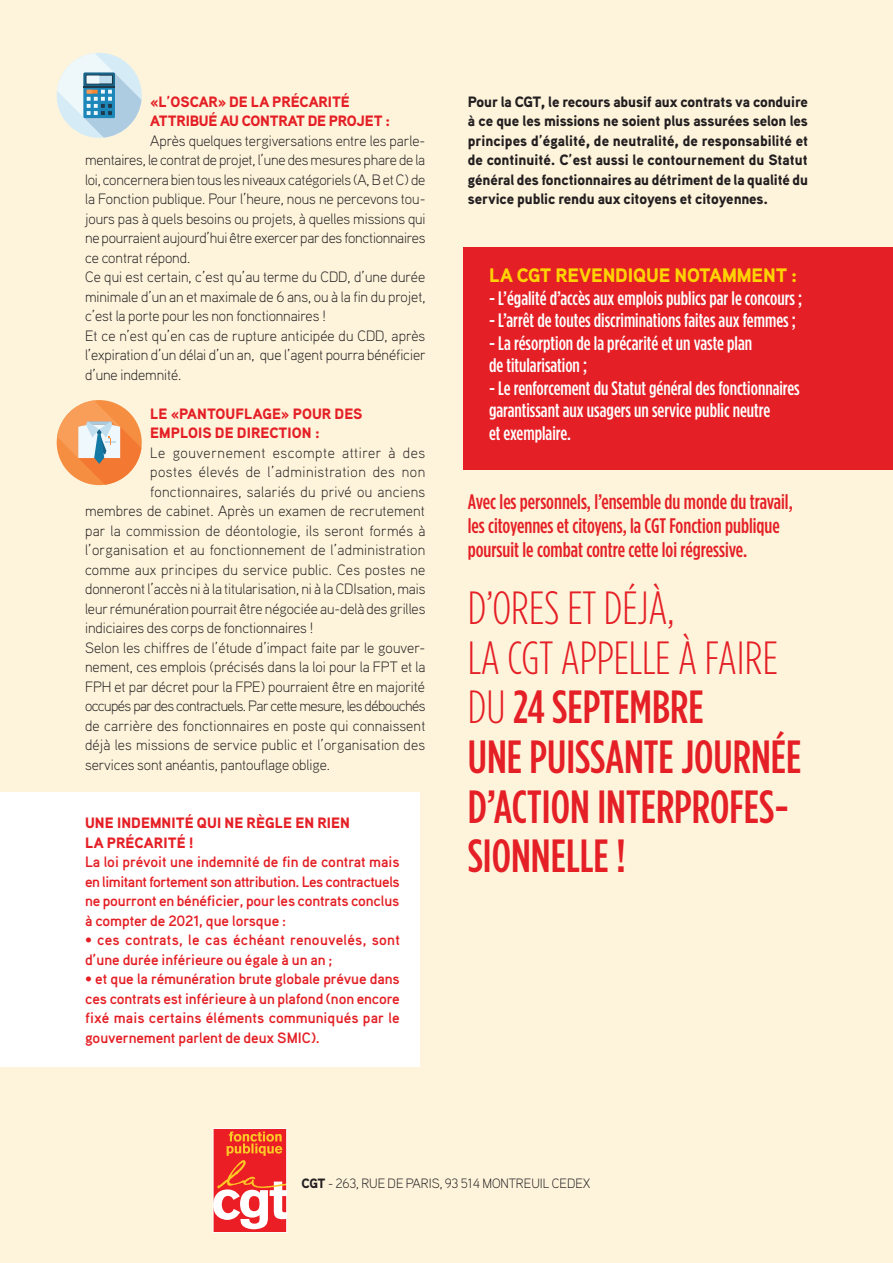
<style>
.page{position:relative;width:893px;height:1263px;background:#fef4dc}
.page>*{position:absolute;margin:0;border:0;box-sizing:border-box;transform-origin:0 0}
.t1{font:500 46.5px/49.5px "Gotham Condensed";color:#e41f25}
.t2{font:500 21px/24px "Gotham Condensed";color:#e41f25}
.t3{font:500 19.5px/22.5px "Gotham Condensed";color:#fff}
.t4{font:900 19.5px "Aaux Pro";letter-spacing:-.005em;color:#fed304}
.t5{font:300 15px/19.5px "Aaux Pro";letter-spacing:-.005em;color:#231f20}
.t6{font:700 15px/19.5px "Aaux Pro";letter-spacing:-.005em;color:#e41f25;text-align:justify}
.t7{font:900 15px/19.5px "Aaux Pro";letter-spacing:-.005em;color:#231f20;text-align:justify}
.t8{font:300 15px "Aaux Pro";letter-spacing:.015em;color:#231f20}
.t9{font:300 15px "Aaux Pro";letter-spacing:.02em;color:#231f20}
.t10{font:900 15px/19.5px "Aaux Pro";letter-spacing:.005em;color:#e41f25}
.t11{font:300 15px "Aaux Pro";letter-spacing:-.035em;color:#231f20}
.t12{font:900 15px/19.5px "Aaux Pro";letter-spacing:-.015em;color:#e41f25}
.t13{font:300 15px "Aaux Pro";letter-spacing:.035em;color:#231f20}
.t14{font:300 15px "Aaux Pro";letter-spacing:.04em;color:#231f20}
.t15{font:300 13.5px "Aaux Pro";letter-spacing:-.005em;color:#231f20}
.s1{font-weight:300}
.s2{font-weight:900}
</style>
<div class="page">
<div style="left:213px;top:1128px;width:74px;height:104px;background:#eb1e25"></div>
<svg style="left:215px;top:1131px;width:70px;height:98px"></svg>
<div style="left:213px;top:1128px;width:74px;height:105px;border:1px solid #fff"></div>
<div style="left:463px;top:247px;width:430px;height:222px;background:#e41f25"></div>
<svg style="left:57px;top:53px;width:84px;height:85px"></svg>
<hr style="left:83px;top:86px;width:32px;height:1px;background:#1f394b">
<div style="left:0;top:792px;width:420px;height:275px;background:#fff"></div>
<svg style="left:57px;top:400px;width:84px;height:85px"></svg>
<p class="t12" style="left:150px;top:91px;width:241px">«L’OSCAR» DE LA PRÉCARITÉ<br>ATTRIBUÉ AU CONTRAT DE PROJET :</p>
<p class="t5" style="left:85px;top:130px;width:342px;text-indent:65px">Après quelques tergiversations entre les parle&shy;mentaires, le contrat de projet, l’une des mesures phare de la loi, concernera bien tous les niveaux catégoriels (A, B et C) de la Fonction publique. Pour l’heure, nous ne percevons tou&shy;jours pas à quels besoins ou projets, à quelles missions qui ne pourraient aujourd’hui être exercer par des fonctionnaires ce contrat répond.<br>Ce qui est certain, c’est qu’au terme du CDD, d’une durée minimale d’un an et maximale de 6 ans, ou à la fin du projet, c’est la porte pour les non fonctionnaires !<br>Et ce n’est qu’en cas de rupture anticipée du CDD, après l’expiration d’un délai d’un an, que l’agent pourra bénéficier d’une indemnité.</p>
<p class="t10" style="left:150px;top:403px;width:214px">LE «PANTOUFLAGE» POUR DES<br>EMPLOIS DE DIRECTION :</p>
<p class="t14" style="left:150px;top:443px;width:276px">Le gouvernement escompte attirer à des</p>
<p class="t13" style="left:150px;top:463px;width:276px">postes élevés de l’administration des non</p>
<p class="t9" style="left:150px;top:482px;width:277px">fonctionnaires, salariés du privé ou anciens</p>
<p class="t5" style="left:85px;top:501px;width:341px">membres de cabinet. Après un examen de recrutement</p>
<p class="t9" style="left:85px;top:521px;width:342px">par la commission de déontologie, ils seront formés à</p>
<p class="t8" style="left:85px;top:541px;width:342px">l’organisation et au fonctionnement de l’administration</p>
<p class="t8" style="left:85px;top:560px;width:342px">comme aux principes du service public. Ces postes ne</p>
<p class="t5" style="left:85px;top:579px;width:342px">donneront l’accès ni à la titularisation, ni à la CDIsation, mais</p>
<p class="t5" style="left:85px;top:598px;width:342px">leur rémunération pourrait être négociée au-delà des grilles</p>
<p class="t5" style="left:85px;top:618px;width:230px">indiciaires des corps de fonctionnaires !</p>
<p class="t5" style="left:85px;top:637px;width:342px">Selon les chiffres de l’étude d’impact faite par le gouver-</p>
<p class="t5" style="left:85px;top:657px;width:342px">nement, ces emplois (précisés dans la loi pour la FPT et la</p>
<p class="t5" style="left:85px;top:676px;width:341px">FPH et par décret pour la FPE) pourraient être en majorité</p>
<p class="t11" style="left:85px;top:697px;width:342px">occupés par des contractuels. Par cette mesure, les débouchés</p>
<p class="t5" style="left:85px;top:715px;width:342px">de carrière des fonctionnaires en poste qui connaissent</p>
<p class="t5" style="left:85px;top:735px;width:341px">déjà les missions de service public et l’organisation des</p>
<p class="t5" style="left:85px;top:754px;width:246px">services sont anéantis, pantouflage oblige.</p>
<p class="t10" style="left:85px;top:813px;width:267px">UNE INDEMNITÉ QUI NE RÈGLE EN RIEN<br>LA PRÉCARITÉ !</p>
<p class="t6" style="left:85px;top:852px;width:316px">La loi prévoit une indemnité de fin de contrat mais en limitant fortement son attribution. Les contractuels ne pourront en bénéficier, pour les contrats conclus à compter de 2021, que lorsque :</p>
<p class="t6" style="left:85px;top:930px;width:316px">• ces contrats, le cas échéant renouvelés, sont d’une durée inférieure ou égale à un an ;</p>
<p class="t6" style="left:85px;top:969px;width:316px">• et que la rémunération brute globale prévue dans ces contrats est inférieure à un plafond (non encore fixé mais certains éléments communiqués par le gouvernement parlent de deux SMIC).</p>
<p class="t7" style="left:468px;top:91px;width:342px">Pour la CGT, le recours abusif aux contrats va conduire à ce que les missions ne soient plus assurées selon les principes d’égalité, de neutralité, de responsabilité et de continuité. C’est aussi le contournement du Statut général des fonctionnaires au détriment de la qualité du service public rendu aux citoyens et citoyennes.</p>
<h3 class="t4" style="left:489px;top:263px;width:310px">LA CGT REVENDIQUE NOTAMMENT :</h3>
<h3 class="t3" style="left:489px;top:286px;width:315px">- L’égalité d’accès aux emplois publics par le concours ;</h3>
<h3 class="t3" style="left:489px;top:309px;width:308px">- L’arrêt de toutes discriminations faites aux femmes ;</h3>
<h3 class="t3" style="left:489px;top:331px;width:265px">- La résorption de la précarité et un vaste plan de titularisation ;</h3>
<h3 class="t3" style="left:489px;top:376px;width:312px">- Le renforcement du Statut général des fonctionnaires garantissant aux usagers un service public neutre<br>et exemplaire.</h3>
<h2 class="t2" style="left:468px;top:489px;width:327px">Avec les personnels, l’ensemble du monde du travail, les citoyennes et citoyens, la CGT Fonction publique poursuit le combat contre cette loi régressive.</h2>
<h1 class="t1" style="left:468px;top:582px;width:335px"><span class="s1">D’ORES ET DÉJÀ,<br>LA CGT APPELLE À FAIRE<br>DU</span> 24 SEPTEMBRE<br>UNE PUISSANTE JOURNÉE<br>D’ACTION INTERPROFES-<br>SIONNELLE !</h1>
<p class="t15" style="left:302px;top:1175px;width:290px"><span class="s2">CGT</span> - 263, RUE DE PARIS, 93 514 MONTREUIL CEDEX</p>
</div>
